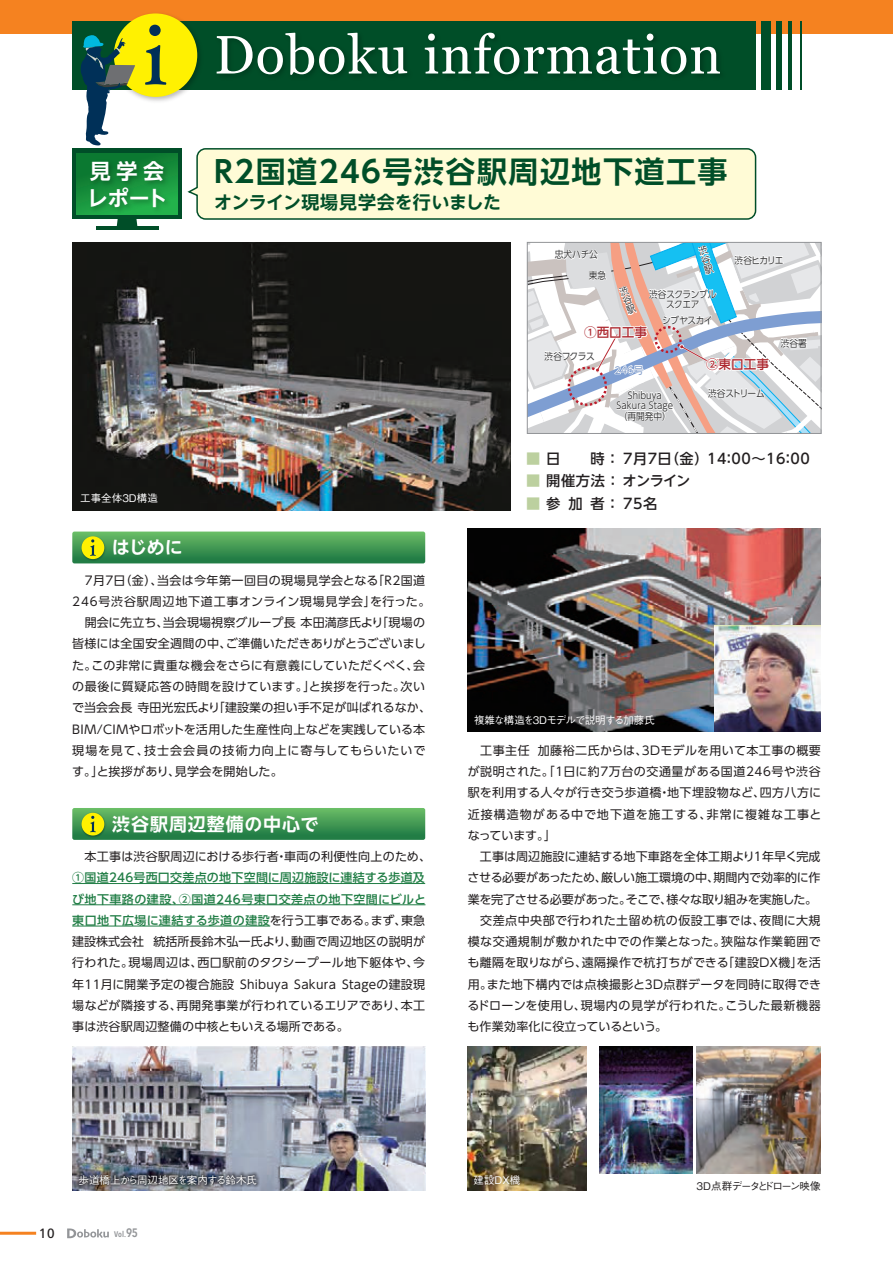
<style>
.page{position:relative;width:893px;height:1263px;background:#fff}
.page>*{position:absolute;margin:0;border:0;box-sizing:border-box;transform-origin:0 0}
.t1{font:54px "Georgia";letter-spacing:.02em;color:#fff}
.t2{font:700 30px "UD Shin Go NT Pro De";letter-spacing:.05em;color:#004e28}
.t3{font:700 21px/27px "UD Shin Go NT Pro De";letter-spacing:.01em;color:#fff}
.t4{font:700 18px "UD Shin Go NT Pro De";letter-spacing:-.005em;color:#004e28}
.t5{font:700 18px "UD Shin Go NT Pro De";letter-spacing:.05em;color:#fff}
.t6{font:500 14.25px "UD Shin Go NT Pro";letter-spacing:.04em;color:#231f20}
.t7{font:500 14.25px "UD Shin Go NT Pro";letter-spacing:-.04em;color:#231f20}
.t8{font:13.5px "Frutiger";color:#231f20}
.t9{font:500 12.6px "UD Shin Go Pr 6";color:#ad2930}
.t10{font:12px/21.3px "UD Shin Go Pro";letter-spacing:.02em;color:#231f20;text-align:justify}
.t11{font:12px "UD Shin Go Pro";letter-spacing:.04em;color:#231f20}
.t12{font:12px "UD Shin Go Pro";letter-spacing:.065em;color:#231f20}
.t13{font:12px "UD Shin Go Pro";letter-spacing:.075em;color:#231f20}
.t14{font:500 10.5px "Gothic BBB Pro";letter-spacing:-.08em;color:#fff}
.t15{font:500 10.5px "Gothic BBB Pro";letter-spacing:-.005em;color:#fff}
.t16{font:500 10.5px "Gothic BBB Pro";letter-spacing:-.1em;color:#231f20}
.t17{font:500 10.5px "Gothic BBB Pro";color:#fff}
.t18{font:500 10.5px "Gothic BBB Pro";letter-spacing:-.035em;color:#fff}
.t19{font:9.75px/10.5px "UD Shin Go Pr 6";letter-spacing:-.01em;color:#3e3e3f;text-align:center;scale:.9 1}
.t20{font:9.75px/10.5px "UD Shin Go Pr 6";letter-spacing:-.06em;color:#3e3e3f;text-align:center;scale:.9 1}
.t21{font:9.75px "UD Shin Go Pr 6";color:#7e9ac8}
.t22{font:600 8.1px "Avenir Next Condensed";color:#939598}
.s1{font-weight:500;color:#207d45}
.s2{color:#bcd09f}
.s3{font-size:12.15px}
</style>
<div class="page">
<svg style="left:187px;top:148px;width:570px;height:72px;background:#f1f2cd"></svg>
<div style="left:0;top:0;width:893px;height:34px;background:#f58220"></div>
<div style="left:72px;top:21px;width:684px;height:68px;background:#004e28"></div>
<div style="left:761px;top:21px;width:9px;height:68px;background:#004e28"></div>
<div style="left:777px;top:21px;width:5px;height:68px;background:#004e28"></div>
<hr style="left:789px;top:21px;width:3px;height:68px;background:#004e28">
<hr style="left:800px;top:21px;width:2px;height:68px;background:#004e28">
<img style="left:119px;top:14px;width:87px;height:87px">
<div style="left:114px;top:13px;width:83px;height:84px;background:#fff101;border-radius:50%"></div>
<svg style="left:80px;top:35px;width:55px;height:111px"></svg>
<svg style="left:145px;top:25px;width:21px;height:60px"></svg>
<svg style="left:67px;top:1228px;width:42px;height:10px"></svg>
<hr style="left:0;top:1232px;width:36px;height:3px;background:#f58220">
<div style="left:72px;top:149px;width:110px;height:70px;background:#004e28"></div>
<svg style="left:77px;top:153px;width:101px;height:62px"></svg>
<hr style="left:96px;top:226px;width:62px;height:3px;background:#004e28">
<svg style="left:117px;top:223px;width:21px;height:3px"></svg>
<img style="left:84px;top:156px;width:92px;height:67px">
<img style="left:72px;top:242px;width:438px;height:268px">
<hr style="left:72px;top:883px;width:353px;height:1px;background:#207d45">
<hr style="left:72px;top:904px;width:353px;height:1px;background:#207d45">
<hr style="left:72px;top:926px;width:198px;height:1px;background:#207d45">
<img style="left:72px;top:1046px;width:353px;height:145px">
<img style="left:468px;top:1046px;width:119px;height:145px">
<img style="left:600px;top:1046px;width:92px;height:128px">
<img style="left:697px;top:1046px;width:124px;height:128px">
<img style="left:468px;top:529px;width:353px;height:202px">
<img style="left:467px;top:1168px;width:60px;height:23px">
<img style="left:75px;top:1170px;width:186px;height:19px">
<img style="left:76px;top:1171px;width:184px;height:17px">
<img style="left:714px;top:625px;width:107px;height:106px">
<img style="left:210px;top:35px;width:521px;height:55px">
<svg style="left:72px;top:808px;width:353px;height:32px;background:#499b51"></svg>
<svg style="left:72px;top:531px;width:353px;height:32px;background:#4c9d54"></svg>
<svg style="left:527px;top:242px;width:295px;height:191px"></svg>
<h1 class="t1" style="left:214px;top:24px;width:509px">Doboku information</h1>
<h3 class="t3" style="left:87px;top:157px;width:83px">見学会レポート</h3>
<h2 class="t2" style="left:214px;top:147px;width:515px">R2国道246号渋谷駅周辺地下道工事</h2>
<h3 class="t4" style="left:214px;top:187px;width:288px">オンライン現場見学会を行いました</h3>
<p class="t19" style="left:555px;top:249px;width:49px">忠犬ハチ公</p>
<p class="t19" style="left:589px;top:270px;width:21px">東急</p>
<p class="t20" style="left:649px;top:288px;width:76px">渋谷スクランブルスクエア</p>
<p class="t9" style="left:584px;top:322px;width:65px">①西口工事</p>
<p class="t19" style="left:662px;top:314px;width:58px">シブヤスカイ</p>
<p class="t19" style="left:735px;top:254px;width:56px">渋谷ヒカリエ</p>
<p class="t19" style="left:781px;top:337px;width:31px">渋谷署</p>
<p class="t17" style="left:80px;top:489px;width:79px">工事全体３D構造</p>
<h3 class="t5" style="left:112px;top:533px;width:72px">はじめに</h3>
<p class="t11" style="left:72px;top:570px;width:354px">　7月7日（金）、当会は今年第一回目の現場見学会となる「R2国道</p>
<p class="t12" style="left:72px;top:592px;width:360px">246号渋谷駅周辺地下道工事オンライン現場見学会」を行った。</p>
<p class="t10" style="left:85px;top:612px;width:342px">開会に先立ち、当会現場視察グループ長 本田満彦氏より「現場の</p>
<p class="t10" style="left:72px;top:633px;width:355px">皆様には全国安全週間の中、ご準備いただきありがとうございまし</p>
<p class="t10" style="left:72px;top:654px;width:355px">た。この非常に貴重な機会をさらに有意義にしていただくべく、会</p>
<p class="t10" style="left:72px;top:675px;width:354px">の最後に質疑応答の時間を設けています。」と挨拶を行った。次い</p>
<p class="t10" style="left:72px;top:697px;width:360px">で当会会長 寺田光宏氏より「建設業の担い手不足が叫ばれるなか、</p>
<p class="t10" style="left:72px;top:718px;width:354px">BIM/CIMやロボットを活用した生産性向上などを実践している本</p>
<p class="t13" style="left:72px;top:740px;width:355px">現場を見て、技士会会員の技術力向上に寄与してもらいたいで</p>
<p class="t10" style="left:72px;top:760px;width:212px">す。」と挨拶があり、見学会を開始した。</p>
<h3 class="t5" style="left:112px;top:809px;width:208px">渋谷駅周辺整備の中心で</h3>
<p class="t10" style="left:72px;top:845px;width:360px">　本工事は渋谷駅周辺における歩行者・車両の利便性向上のため、</p>
<p class="t10" style="left:72px;top:867px;width:355px"><span class="s1">①国道246号西口交差点の地下空間に周辺施設に連結する歩道及び地下車路の建設、②国道246号東口交差点の地下空間にビルと東口地下広場に連結する歩道の建設</span>を行う工事である。まず、東急建設株式会社 統括所長鈴木弘一氏より、動画で周辺地区の説明が行われた。現場周辺は、西口駅前のタクシープール地下躯体や、今年11月に開業予定の複合施設 Shibuya Sakura Stageの建設現場などが隣接する、再開発事業が行われているエリアであり、本工事は渋谷駅周辺整備の中核ともいえる場所である。</p>
<p class="t19" style="left:545px;top:350px;width:57px">渋谷フクラス</p>
<p class="t21" style="left:614px;top:362px;width:30px">246号</p>
<p class="t9" style="left:706px;top:354px;width:65px">②東口工事</p>
<p class="t19" style="left:617px;top:389px;width:64px">Shibuya<br>Sakura Stage（再開発中）</p>
<p class="t20" style="left:708px;top:387px;width:65px">渋谷ストリーム</p>
<p class="t6" style="left:526px;top:447px;width:285px"><span class="s2">■</span> 日　　時 ： 7月7日（金）14：00～16：00</p>
<p class="t7" style="left:526px;top:469px;width:166px"><span class="s2">■</span> 開催方法 ： オンライン</p>
<p class="t6" style="left:526px;top:492px;width:133px"><span class="s2">■</span>参加者 ： 75名</p>
<p class="t14" style="left:474px;top:712px;width:182px">複雑な構造を３Dモデルで説明する加藤氏</p>
<p class="t10" style="left:467px;top:739px;width:356px;text-align:left">　工事主任 加藤裕二氏からは、３Dモデルを用いて本工事の概要が説明された。「1日に約7万台の交通量がある国道246号や渋谷駅を利用する人々が行き交う歩道橋・地下埋設物など、四方八方に近接構造物がある中で地下道を施工する、非常に複雑な工事となっています。」<br>　工事は周辺施設に連結する地下車路を全体工期より1年早く完成させる必要があったため、厳しい施工環境の中、期間内で効率的に作業を完了させる必要があった。そこで、様々な取り組みを実施した。　交差点中央部で行われた土留め杭の仮設工事では、夜間に大規模な交通規制が敷かれた中での作業となった。狭隘な作業範囲でも離隔を取りながら、遠隔操作で杭打ちができる「建設DX機」を活用。また地下構内では点検撮影と3D点群データを同時に取得できるドローンを使用し、現場内の見学が行われた。こうした最新機器も作業効率化に役立っているという。</p>
<p class="t15" style="left:79px;top:1171px;width:180px">歩道橋上から周辺地区を案内する鈴木氏</p>
<p class="t8" style="left:39px;top:1225px;width:17px">10</p>
<p class="t22" style="left:114px;top:1229px;width:25px">Vol.<span class="s3">95</span></p>
<p class="t18" style="left:474px;top:1171px;width:48px">建設DX機</p>
<p class="t16" style="left:697px;top:1177px;width:125px">3D点群データとドローン映像</p>
</div>
